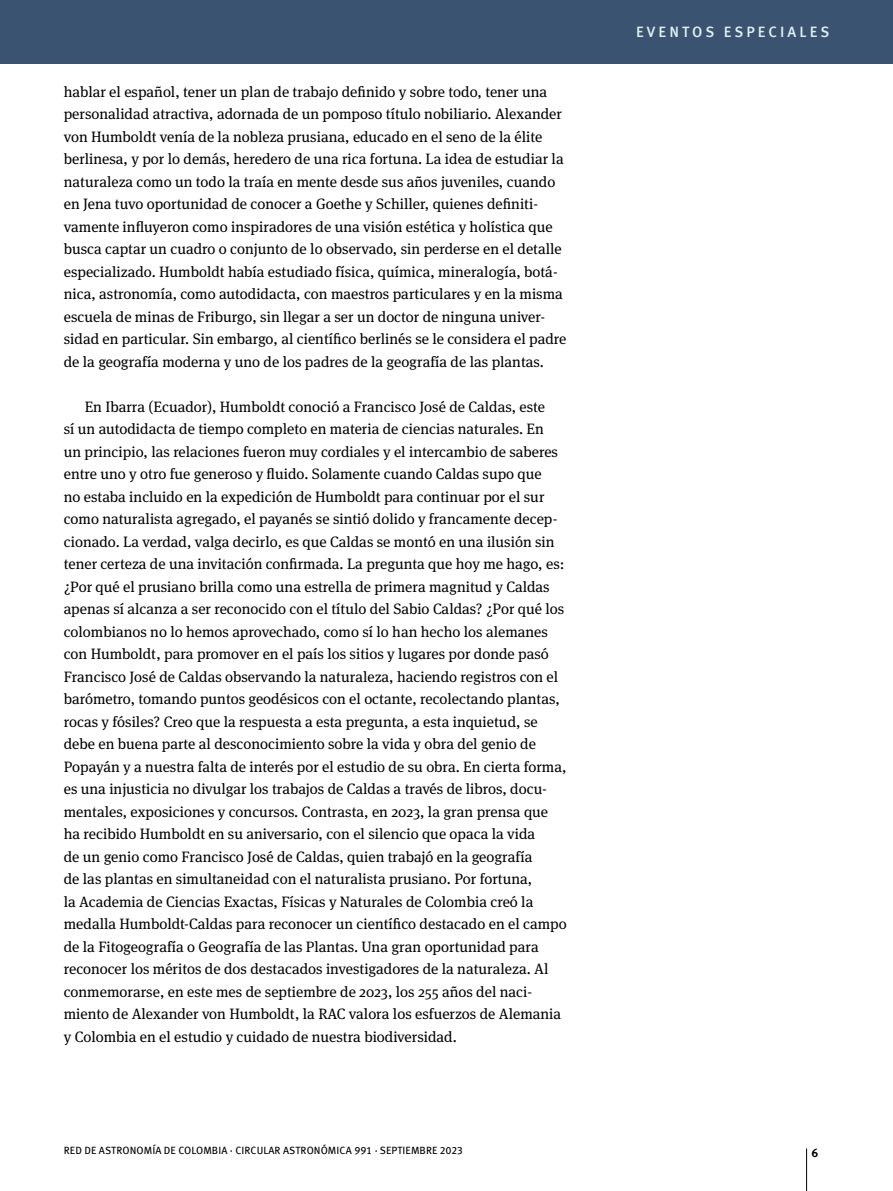
<style>
.page{position:relative;width:893px;height:1191px;background:#fff}
.page>*{position:absolute;margin:0;border:0;box-sizing:border-box;transform-origin:0 0}
.t1{font:15px/22.5px "Meta Serif Pro";color:#000}
.t2{font:500 15px "Meta Pro";letter-spacing:.21em;color:#e0f1f2}
.t3{font:700 12px "Meta Pro";color:#000}
.t4{font:10.5px "Meta Pro";letter-spacing:.01em;color:#000}
</style>
<div class="page">
<hr style="left:806px;top:1148px;width:1px;height:43px;background:#000">
<div style="left:0;top:0;width:893px;height:64px;background:#395370"></div>
<p class="t1" style="left:64px;top:79px;width:504px">hablar el español, tener un plan de trabajo definido y sobre todo, tener una personalidad atractiva, adornada de un pomposo título nobiliario. Alexander von Humboldt venía de la nobleza prusiana, educado en el seno de la élite berlinesa, y por lo demás, heredero de una rica fortuna. La idea de estudiar la naturaleza como un todo la traía en mente desde sus años juveniles, cuando en Jena tuvo oportunidad de conocer a Goethe y Schiller, quienes definiti&shy;vamente influyeron como inspiradores de una visión estética y holística que busca captar un cuadro o conjunto de lo observado, sin perderse en el detalle especializado. Humboldt había estudiado física, química, mineralogía, botá&shy;nica, astronomía, como autodidacta, con maestros particulares y en la misma escuela de minas de Friburgo, sin llegar a ser un doctor de ninguna univer&shy;sidad en particular. Sin embargo, al científico berlinés se le considera el padre de la geografía moderna y uno de los padres de la geografía de las plantas.</p>
<p class="t1" style="left:64px;top:394px;width:504px;text-indent:21px">En Ibarra (Ecuador), Humboldt conoció a Francisco José de Caldas, este<br>sí un autodidacta de tiempo completo en materia de ciencias naturales. En<br>un principio, las relaciones fueron muy cordiales y el intercambio de saberes entre uno y otro fue generoso y fluido. Solamente cuando Caldas supo que<br>no estaba incluido en la expedición de Humboldt para continuar por el sur como naturalista agregado, el payanés se sintió dolido y francamente decep&shy;cionado. La verdad, valga decirlo, es que Caldas se montó en una ilusión sin tener certeza de una invitación confirmada. La pregunta que hoy me hago, es: ¿Por qué el prusiano brilla como una estrella de primera magnitud y Caldas apenas sí alcanza a ser reconocido con el título del Sabio Caldas? ¿Por qué los colombianos no lo hemos aprovechado, como sí lo han hecho los alemanes con Humboldt, para promover en el país los sitios y lugares por donde pasó Francisco José de Caldas observando la naturaleza, haciendo registros con el barómetro, tomando puntos geodésicos con el octante, recolectando plantas, rocas y fósiles? Creo que la respuesta a esta pregunta, a esta inquietud, se debe en buena parte al desconocimiento sobre la vida y obra del genio de Popayán y a nuestra falta de interés por el estudio de su obra. En cierta forma, es una injusticia no divulgar los trabajos de Caldas a través de libros, docu&shy;mentales, exposiciones y concursos. Contrasta, en 2023, la gran prensa que ha recibido Humboldt en su aniversario, con el silencio que opaca la vida<br>de un genio como Francisco José de Caldas, quien trabajó en la geografía<br>de las plantas en simultaneidad con el naturalista prusiano. Por fortuna,<br>la Academia de Ciencias Exactas, Físicas y Naturales de Colombia creó la medalla Humboldt-Caldas para reconocer un científico destacado en el campo de la Fitogeografía o Geografía de las Plantas. Una gran oportunidad para reconocer los méritos de dos destacados investigadores de la naturaleza. Al conmemorarse, en este mes de septiembre de 2023, los 255 años del naci&shy;miento de Alexander von Humboldt, la RAC valora los esfuerzos de Alemania y Colombia en el estudio y cuidado de nuestra biodiversidad.</p>
<p class="t2" style="left:636px;top:21px;width:195px">EVENTOS ESPECIALES</p>
<p class="t4" style="left:64px;top:1142px;width:401px">RED DE ASTRONOMÍA DE COLOMBIA · CIRCULAR ASTRONÓMICA 991 · SEPTIEMBRE 2023</p>
<p class="t3" style="left:811px;top:1143px;width:8px">6</p>
</div>
